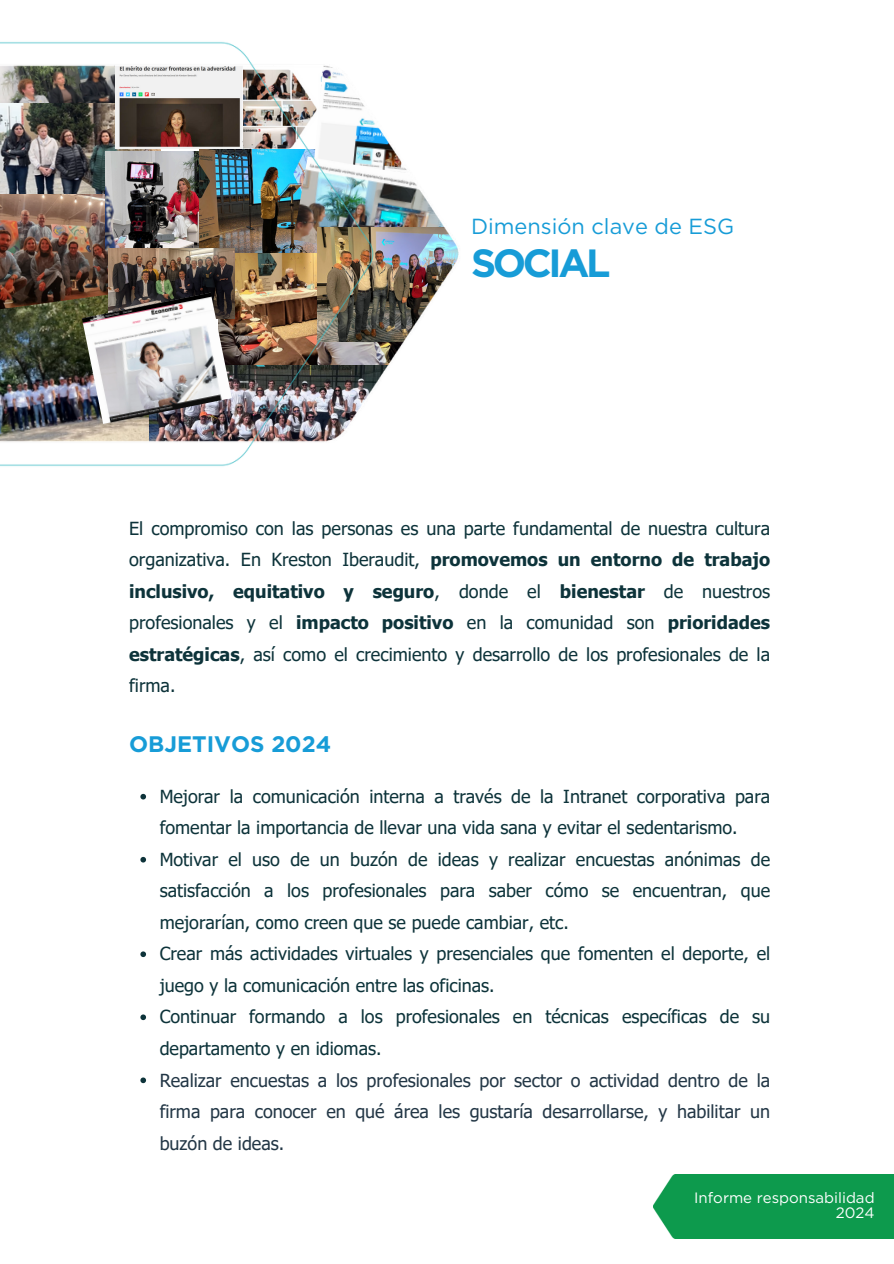
<style>
.page{position:relative;width:894px;height:1264px;background:#fff}
.page>*{position:absolute;margin:0;border:0;box-sizing:border-box;transform-origin:0 0}
.t1{font:700 39.3px "Gotham";letter-spacing:-.085em;color:#179cd7}
.t2{font:700 22.5px "Gotham";color:#179cd7}
.t3{font:21.75px "Gotham";color:#179cd7}
.t4{font:18px/31.5px "Tahoma";color:#0d333a}
.t5{font:18px/31.5px "Tahoma";color:#233746;text-align:justify}
.t6{font:15px/15.8px "Gotham";color:#fff;text-align:right}
.s1{font-weight:700}
</style>
<div class="page">
<div style="left:653px;top:1174px;width:240px;height:64px;background:#0d9a4d"></div>
<svg style="left:140px;top:793px;width:6px;height:6px"></svg>
<svg style="left:140px;top:856px;width:6px;height:6px"></svg>
<svg style="left:140px;top:951px;width:6px;height:6px"></svg>
<svg style="left:140px;top:1014px;width:6px;height:6px"></svg>
<svg style="left:140px;top:1077px;width:6px;height:6px"></svg>
<img style="left:391px;top:146px;width:68px;height:215px">
<img style="left:0;top:41px;width:391px;height:426px">
<p class="t3" style="left:471px;top:213px;width:264px">Dimensión clave de ESG</p>
<p class="t1" style="left:471px;top:239px;width:141px">SOCIAL</p>
<p class="t4" style="left:129px;top:512px;width:642px;text-align:justify">El compromiso con las personas es una parte fundamental de nuestra cultura organizativa. En Kreston Iberaudit, <span class="s1">promovemos un entorno de trabajo inclusivo, equitativo y seguro</span>, donde el <span class="s1">bienestar</span> de nuestros profesionales y el <span class="s1">impacto positivo</span> en la comunidad son <span class="s1">prioridades estratégicas</span>, así como el crecimiento y desarrollo de los profesionales de la firma.</p>
<p class="t2" style="left:129px;top:730px;width:203px">OBJETIVOS 2024</p>
<p class="t4" style="left:160px;top:780px;width:612px">Mejorar la comunicación interna a través de la Intranet corporativa para fomentar la importancia de llevar una vida sana y evitar el sedentarismo.</p>
<p class="t4" style="left:160px;top:843px;width:612px;text-align:justify">Motivar el uso de un buzón de ideas y realizar encuestas anónimas de satisfacción a los profesionales para saber cómo se encuentran, que mejorarían, como creen que se puede cambiar, etc.</p>
<p class="t4" style="left:160px;top:937px;width:612px">Crear más actividades virtuales y presenciales que fomenten el deporte, el juego y la comunicación entre las oficinas.</p>
<p class="t4" style="left:160px;top:1000px;width:612px">Continuar formando a los profesionales en técnicas específicas de su departamento y en idiomas.</p>
<p class="t5" style="left:160px;top:1063px;width:611px">Realizar encuestas a los profesionales por sector o actividad dentro de la firma para conocer en qué área les gustaría desarrollarse, y habilitar un buzón de ideas.</p>
<p class="t6" style="left:694px;top:1189px;width:182px">Informe responsabilidad<br>2024</p>
</div>
